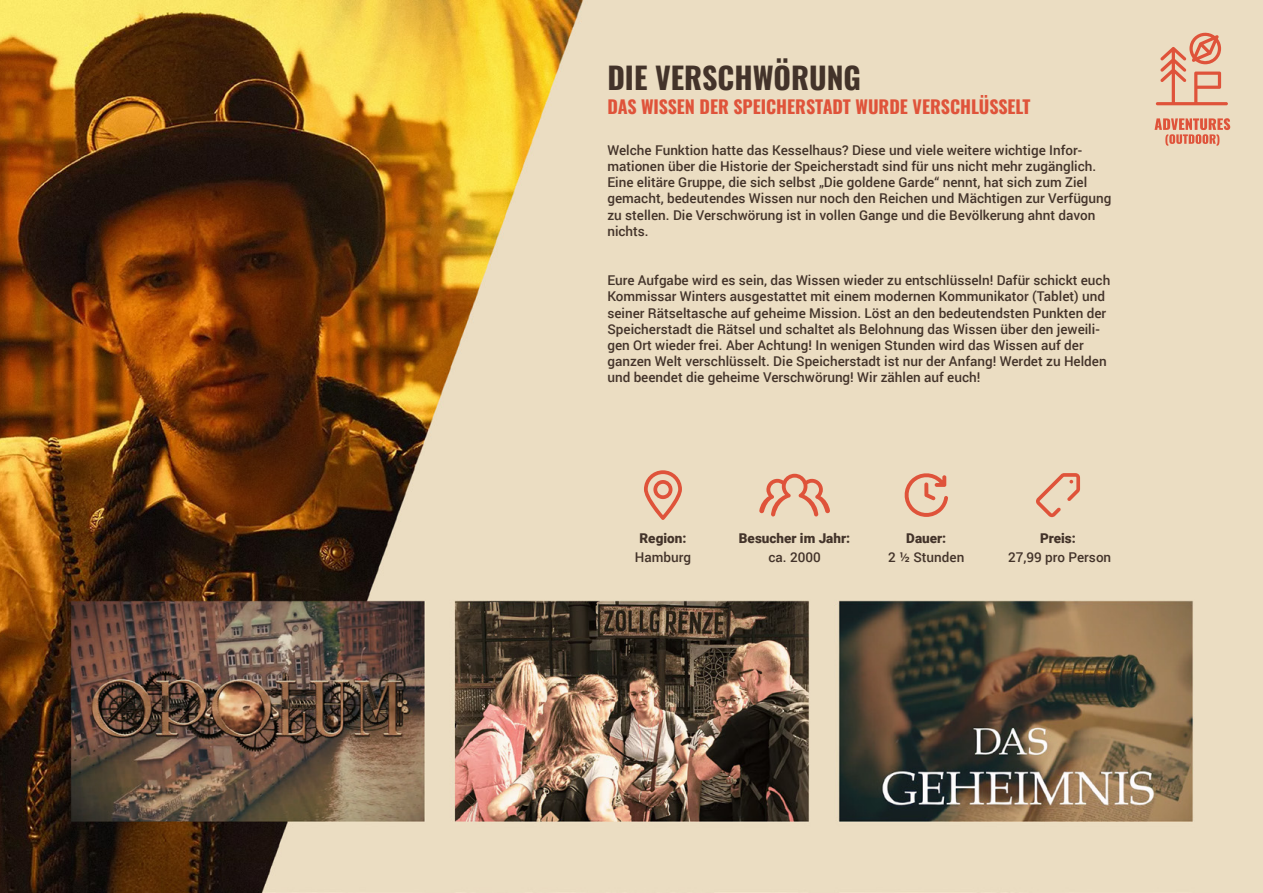
<style>
.page{position:relative;width:1263px;height:893px;background:#fff}
.page>*{position:absolute;margin:0;border:0;box-sizing:border-box;transform-origin:0 0}
.t1{font:700 30px "Oswald";color:#43332a}
.t2{font:700 18px "Oswald";color:#df533a}
.t3{font:500 13.5px/16.2px "Roboto";color:#43332a}
.t4{font:900 13.5px "Roboto";color:#43332a}
</style>
<div class="page">
<img style="left:0;top:0;width:1263px;height:893px">
<svg style="left:1154px;top:118px;width:76px;height:28px;background:#e5a389"></svg>
<svg style="left:1156px;top:31px;width:72px;height:74px;background:#e7b79c"></svg>
<svg style="left:644px;top:470px;width:38px;height:50px;background:#e6ae94"></svg>
<svg style="left:759px;top:474px;width:71px;height:42px;background:#e7b69c"></svg>
<svg style="left:902px;top:471px;width:46px;height:46px;background:#e7b69c"></svg>
<svg style="left:1036px;top:473px;width:44px;height:44px;background:#e8bfa4"></svg>
<h1 class="t1" style="left:607px;top:62px;width:255px">DIE VERSCHWÖRUNG</h1>
<h2 class="t2" style="left:607px;top:97px;width:424px">DAS WISSEN DER SPEICHERSTADT WURDE VERSCHLÜSSELT</h2>
<p class="t3" style="left:607px;top:141px;width:506px">Welche Funktion hatte das Kesselhaus? Diese und viele weitere wichtige Infor&shy;mationen über die Historie der Speicherstadt sind für uns nicht mehr zugänglich.<br>Eine elitäre Gruppe, die sich selbst „Die goldene Garde“ nennt, hat sich zum Ziel gemacht, bedeutendes Wissen nur noch den Reichen und Mächtigen zur Verfügung zu stellen. Die Verschwörung ist in vollen Gange und die Bevölkerung ahnt davon nichts.</p>
<p class="t3" style="left:607px;top:273px;width:504px">Eure Aufgabe wird es sein, das Wissen wieder zu entschlüsseln! Dafür schickt euch Kommissar Winters ausgestattet mit einem modernen Kommunikator (Tablet) und seiner Rätseltasche auf geheime Mission. Löst an den bedeutendsten Punkten der Speicherstadt die Rätsel und schaltet als Belohnung das Wissen über den jeweili&shy;gen Ort wieder frei. Aber Achtung! In wenigen Stunden wird das Wissen auf der ganzen Welt verschlüsselt. Die Speicherstadt ist nur der Anfang! Werdet zu Helden und beendet die geheime Verschwörung! Wir zählen auf euch!</p>
<p class="t4" style="left:639px;top:533px;width:48px">Region:</p>
<p class="t3" style="left:635px;top:550px;width:58px">Hamburg</p>
<p class="t4" style="left:739px;top:533px;width:113px">Besucher im Jahr:</p>
<p class="t3" style="left:768px;top:550px;width:54px">ca. 2000</p>
<p class="t4" style="left:906px;top:533px;width:42px">Dauer:</p>
<p class="t3" style="left:888px;top:550px;width:78px">2 ½ Stunden</p>
<p class="t4" style="left:1040px;top:533px;width:37px">Preis:</p>
<p class="t3" style="left:1008px;top:550px;width:105px">27,99 pro Person</p>
</div>
